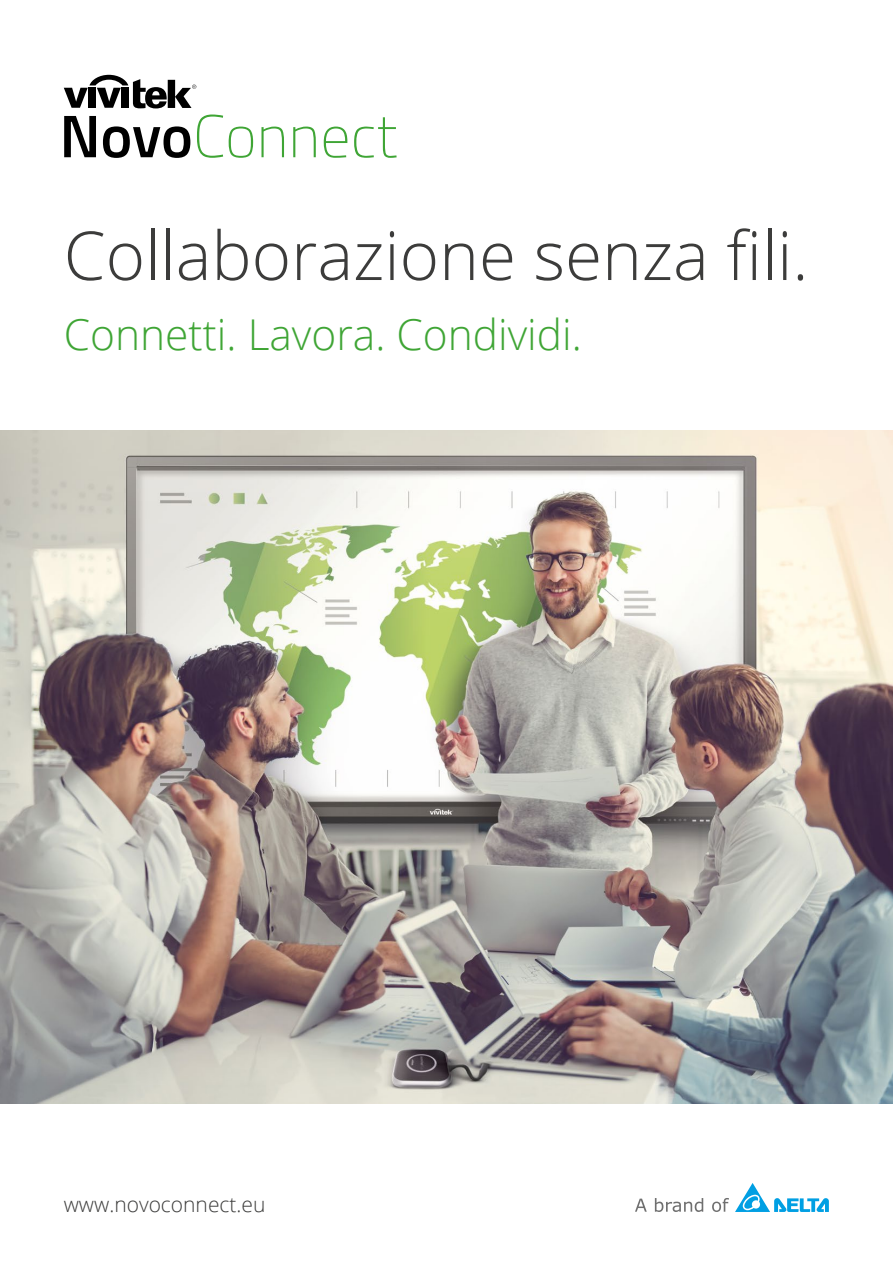
<style>
.page{position:relative;width:893px;height:1263px;background:#fff}
.page>*{position:absolute;margin:0;border:0;box-sizing:border-box;transform-origin:0 0}
.t1{font:300 67.5px "Open Sans";color:#3c3c3b}
.t2{font:300 42.45px "Open Sans";color:#3fa535}
.t3{font:300 21px "Open Sans";color:#3c3c3b}
</style>
<div class="page">
<img style="left:0;top:430px;width:893px;height:673px">
<svg style="left:64px;top:116px;width:32px;height:41px"></svg>
<svg style="left:103px;top:126px;width:87px;height:32px"></svg>
<svg style="left:197px;top:115px;width:26px;height:43px"></svg>
<svg style="left:229px;top:127px;width:24px;height:31px"></svg>
<svg style="left:261px;top:127px;width:23px;height:30px"></svg>
<svg style="left:293px;top:127px;width:23px;height:30px"></svg>
<svg style="left:324px;top:127px;width:23px;height:31px"></svg>
<svg style="left:354px;top:117px;width:43px;height:41px"></svg>
<svg style="left:64px;top:75px;width:132px;height:33px"></svg>
<svg style="left:635px;top:1198px;width:12px;height:14px"></svg>
<svg style="left:655px;top:1198px;width:48px;height:14px"></svg>
<svg style="left:712px;top:1198px;width:17px;height:14px"></svg>
<svg style="left:735px;top:1183px;width:94px;height:29px"></svg>
<h1 class="t1" style="left:64px;top:209px;width:746px">Collaborazione senza fili.</h1>
<p class="t2" style="left:64px;top:306px;width:520px">Connetti. Lavora. Condividi.</p>
<p class="t3" style="left:64px;top:1190px;width:203px">www.novoconnect.eu</p>
</div>
